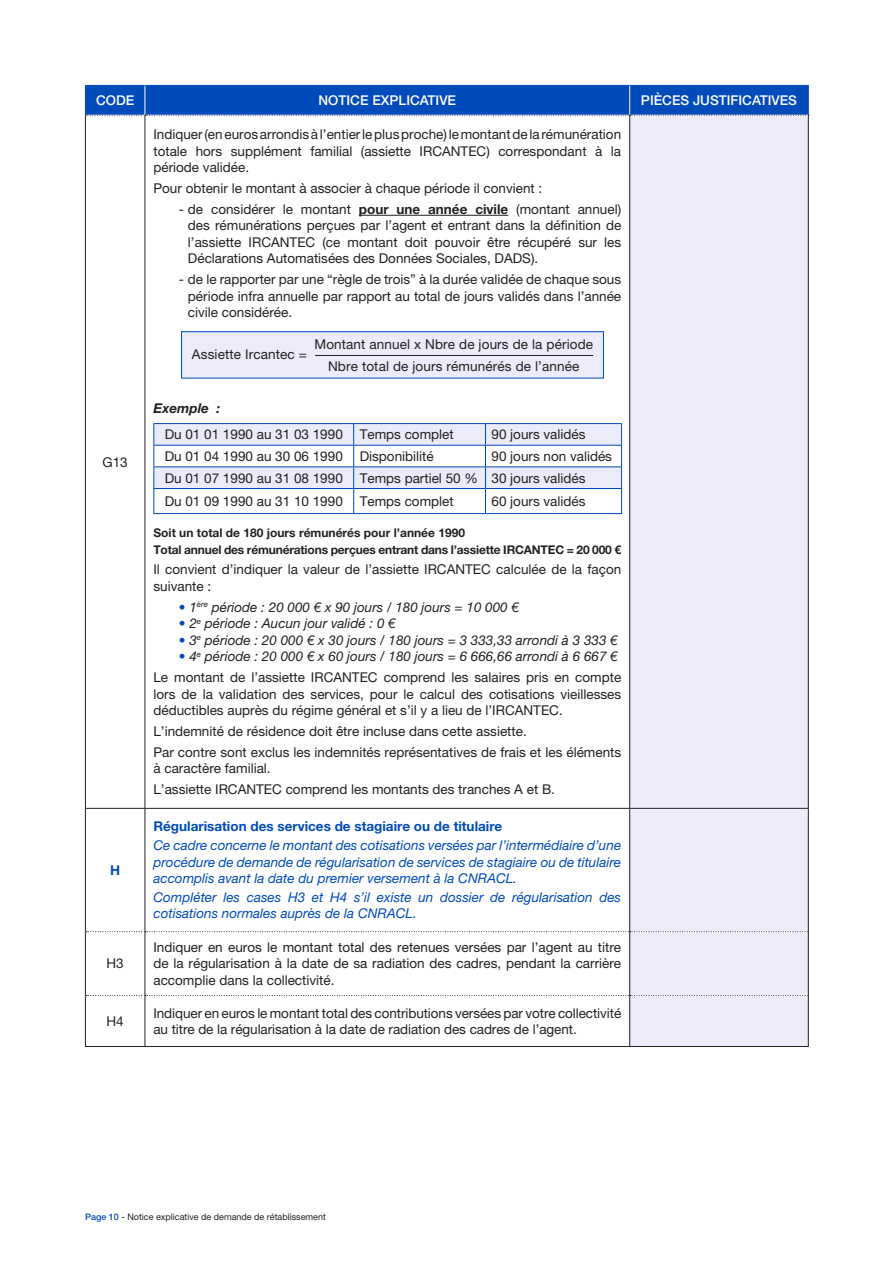
<style>
.page{position:relative;width:893px;height:1263px;background:#fff}
.page>*{position:absolute;margin:0;border:0;box-sizing:border-box;transform-origin:0 0}
.t1{font:13.5px/16.5px "Helvetica Neue LT Pro";color:#231f20;text-align:justify}
.t2{font:italic 13.5px/16.5px "Helvetica Neue LT Pro";color:#004aba;text-align:justify}
.t3{font:italic 13.5px "Helvetica Neue LT Pro";color:#231f20}
.t4{font:700 13.5px "Helvetica Neue LT Pro";color:#004aba}
.t5{font:500 13.5px "Helvetica Neue LT Pro";color:#fff}
.t6{font:italic 700 13.5px "Helvetica Neue LT Pro";color:#231f20}
.t7{font:700 12px "Helvetica Neue LT Pro";letter-spacing:-.015em;color:#231f20}
.t8{font:9px "Helvetica Neue LT Pro";color:#231f20}
.s1{font-weight:700}
.s2{font-weight:700;font-style:normal;color:#004aba}
.s3{font-weight:500;color:#004aba}
</style>
<div class="page">
<div style="left:630px;top:116px;width:178px;height:930px;background:#ebebf9"></div>
<hr style="left:85px;top:809px;width:1px;height:123px;background:#231f20">
<hr style="left:145px;top:809px;width:1px;height:122px;background:#231f20">
<hr style="left:629px;top:809px;width:1px;height:122px;background:#231f20">
<hr style="left:808px;top:809px;width:1px;height:123px;background:#231f20">
<hr style="left:85px;top:932px;width:1px;height:63px;background:#231f20">
<hr style="left:145px;top:932px;width:1px;height:63px;background:#231f20">
<hr style="left:629px;top:932px;width:1px;height:63px;background:#231f20">
<hr style="left:808px;top:932px;width:1px;height:63px;background:#231f20">
<svg style="left:86px;top:931px;width:722px;height:1px"></svg>
<svg style="left:85px;top:85px;width:724px;height:31px;background:#0950ba"></svg>
<hr style="left:85px;top:116px;width:1px;height:692px;background:#231f20">
<hr style="left:145px;top:116px;width:1px;height:692px;background:#231f20">
<hr style="left:629px;top:116px;width:1px;height:692px;background:#231f20">
<hr style="left:808px;top:116px;width:1px;height:692px;background:#231f20">
<hr style="left:85px;top:808px;width:60px;height:1px;background:#231f20">
<hr style="left:145px;top:808px;width:485px;height:1px;background:#231f20">
<hr style="left:630px;top:808px;width:179px;height:1px;background:#231f20">
<svg style="left:86px;top:995px;width:722px;height:1px"></svg>
<hr style="left:85px;top:995px;width:1px;height:51px;background:#231f20">
<hr style="left:145px;top:996px;width:1px;height:50px;background:#231f20">
<hr style="left:629px;top:996px;width:1px;height:50px;background:#231f20">
<hr style="left:808px;top:995px;width:1px;height:51px;background:#231f20">
<hr style="left:85px;top:1046px;width:60px;height:1px;background:#231f20">
<hr style="left:145px;top:1046px;width:485px;height:1px;background:#231f20">
<hr style="left:630px;top:1046px;width:179px;height:1px;background:#231f20">
<hr style="left:359px;top:215px;width:149px;height:1px;background:#231f20">
<hr style="left:153px;top:423px;width:201px;height:1px;background:#004aba">
<hr style="left:354px;top:423px;width:131px;height:1px;background:#004aba">
<hr style="left:485px;top:423px;width:137px;height:1px;background:#004aba">
<svg style="left:153px;top:424px;width:469px;height:89px"></svg>
<hr style="left:485px;top:488px;width:137px;height:1px;background:#004aba">
<hr style="left:153px;top:513px;width:201px;height:1px;background:#004aba">
<hr style="left:354px;top:513px;width:131px;height:1px;background:#004aba">
<hr style="left:485px;top:513px;width:137px;height:1px;background:#004aba">
<div style="left:181px;top:331px;width:423px;height:47px;background:#ebebf9;border:1px solid #004aba"></div>
<hr style="left:315px;top:355px;width:278px;height:1px;background:#231f20">
<p class="t5" style="left:96px;top:92px;width:40px">CODE</p>
<p class="t5" style="left:319px;top:92px;width:139px">NOTICE EXPLICATIVE</p>
<p class="t5" style="left:641px;top:92px;width:158px">PIÈCES JUSTIFICATIVES</p>
<p class="t1" style="left:153px;top:126px;width:469px">Indiquer (en euros arrondis à l’entier le plus proche) le montant de la rémunération totale hors supplément familial (assiette IRCANTEC) correspondant à la période validée.</p>
<p class="t1" style="left:153px;top:180px;width:390px">Pour obtenir le montant à associer à chaque période il convient :</p>
<p class="t1" style="left:188px;top:201px;width:435px;text-indent:-9px">- de considérer le montant <span class="s1">pour une année civile</span> (montant annuel) des rémunérations perçues par l’agent et entrant dans la définition de l’assiette IRCANTEC (ce montant doit pouvoir être récupéré sur les Déclarations Automatisées des Données Sociales, DADS).</p>
<p class="t1" style="left:188px;top:271px;width:435px;text-indent:-9px">- de le rapporter par une “règle de trois” à la durée validée de chaque sous période infra annuelle par rapport au total de jours validés dans l’année civile considérée.</p>
<p class="t1" style="left:103px;top:453px;width:27px">G13</p>
<p class="t4" style="left:110px;top:862px;width:12px">H</p>
<p class="t1" style="left:107px;top:955px;width:19px">H3</p>
<p class="t1" style="left:192px;top:346px;width:117px">Assiette Ircantec =</p>
<p class="t1" style="left:314px;top:335px;width:280px">Montant annuel x Nbre de jours de la période</p>
<p class="t1" style="left:328px;top:358px;width:253px">Nbre total de jours rémunérés de l’année</p>
<p class="t6" style="left:153px;top:400px;width:68px">Exemple :</p>
<p class="t1" style="left:165px;top:426px;width:180px">Du 01 01 1990 au 31 03 1990</p>
<p class="t1" style="left:360px;top:426px;width:96px">Temps complet</p>
<p class="t1" style="left:491px;top:426px;width:96px">90 jours validés</p>
<p class="t1" style="left:165px;top:448px;width:180px">Du 01 04 1990 au 30 06 1990</p>
<p class="t1" style="left:360px;top:448px;width:76px">Disponibilité</p>
<p class="t1" style="left:491px;top:448px;width:122px">90 jours non validés</p>
<p class="t1" style="left:165px;top:469px;width:180px">Du 01 07 1990 au 31 08 1990</p>
<p class="t1" style="left:360px;top:469px;width:120px">Temps partiel 50 %</p>
<p class="t1" style="left:491px;top:469px;width:96px">30 jours validés</p>
<p class="t1" style="left:165px;top:493px;width:180px">Du 01 09 1990 au 31 10 1990</p>
<p class="t1" style="left:360px;top:493px;width:96px">Temps complet</p>
<p class="t1" style="left:491px;top:493px;width:96px">60 jours validés</p>
<p class="t7" style="left:153px;top:525px;width:313px">Soit un total de 180 jours rémunérés pour l’année 1990</p>
<p class="t7" style="left:153px;top:542px;width:469px">Total annuel des rémunérations perçues entrant dans l’assiette IRCANTEC = 20 000 €</p>
<p class="t1" style="left:153px;top:561px;width:469px">Il convient d’indiquer la valeur de l’assiette IRCANTEC calculée de la façon suivante :</p>
<p class="t3" style="left:179px;top:599px;width:342px"><span class="s2">•</span> 1<sup>ère</sup> période : 20 000 € x 90 jours / 180 jours = 10 000 €</p>
<p class="t3" style="left:179px;top:615px;width:218px"><span class="s2">•</span> 2<sup>e</sup> période : Aucun jour validé : 0 €</p>
<p class="t3" style="left:179px;top:632px;width:440px"><span class="s2">•</span> 3<sup>e</sup> période : 20 000 € x 30 jours / 180 jours = 3 333,33 arrondi à 3 333 €</p>
<p class="t3" style="left:179px;top:648px;width:440px"><span class="s2">•</span> 4<sup>e</sup> période : 20 000 € x 60 jours / 180 jours = 6 666,66 arrondi à 6 667 €</p>
<p class="t1" style="left:153px;top:669px;width:469px">Le montant de l’assiette IRCANTEC comprend les salaires pris en compte lors de la validation des services, pour le calcul des cotisations vieillesses déductibles auprès du régime général et s’il y a lieu de l’IRCANTEC.</p>
<p class="t1" style="left:153px;top:722px;width:375px">L’indemnité de résidence doit être incluse dans cette assiette.</p>
<p class="t1" style="left:153px;top:743px;width:469px">Par contre sont exclus les indemnités représentatives de frais et les éléments à caractère familial.</p>
<p class="t1" style="left:153px;top:780px;width:403px">L’assiette IRCANTEC comprend les montants des tranches A et B.</p>
<p class="t4" style="left:153px;top:818px;width:350px">Régularisation des services de stagiaire ou de titulaire</p>
<p class="t2" style="left:153px;top:837px;width:469px">Ce cadre concerne le montant des cotisations versées par l’intermédiaire d’une procédure de demande de régularisation de services de stagiaire ou de titulaire accomplis avant la date du premier versement à la CNRACL.</p>
<p class="t2" style="left:153px;top:888px;width:469px">Compléter les cases H3 et H4 s’il existe un dossier de régularisation des cotisations normales auprès de la CNRACL.</p>
<p class="t1" style="left:153px;top:939px;width:469px">Indiquer en euros le montant total des retenues versées par l’agent au titre de la régularisation à la date de sa radiation des cadres, pendant la carrière accomplie dans la collectivité.</p>
<p class="t1" style="left:107px;top:1012px;width:19px">H4</p>
<p class="t1" style="left:153px;top:1004px;width:469px">Indiquer en euros le montant total des contributions versées par votre collectivité au titre de la régularisation à la date de radiation des cadres de l’agent.</p>
<p class="t8" style="left:85px;top:1212px;width:242px"><span class="s3">Page 10</span> - Notice explicative de demande de rétablissement</p>
</div>
